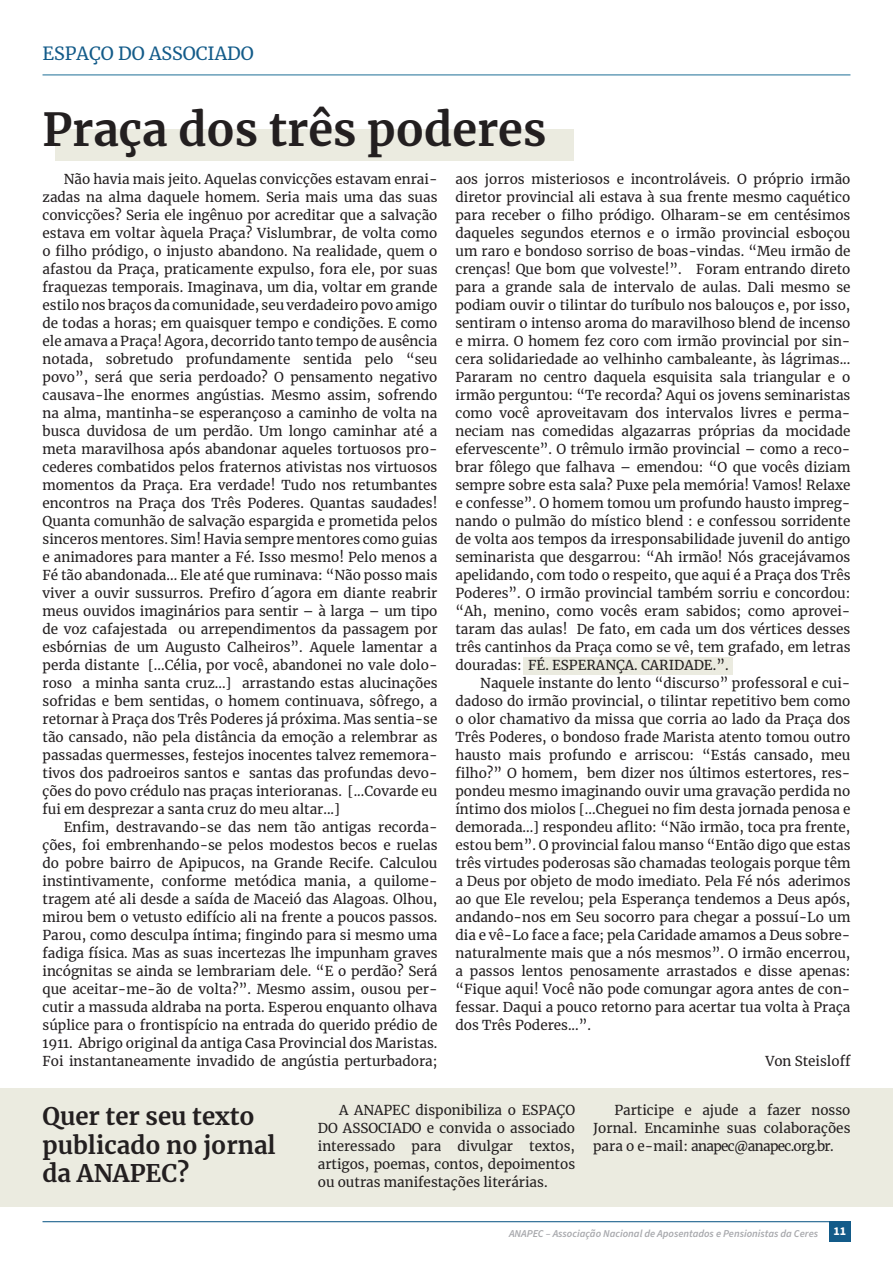
<style>
.page{position:relative;width:893px;height:1263px;background:#fff}
.page>*{position:absolute;margin:0;border:0;box-sizing:border-box;transform-origin:0 0}
.t1{font:700 45px "Merriweather";color:#231f20}
.t2{font:700 24px/28.5px "Merriweather";color:#231f20}
.t3{font:18px "Merriweather";color:#135b89}
.t4{font:13.5px/18px "Merriweather";color:#231f20;text-align:justify}
.t5{font:700 12px "Source Sans Pro";color:#fff}
.t6{font:italic 600 10.5px "Source Sans Pro";color:#a8a9ad}
</style>
<div class="page">
<hr style="left:43px;top:1221px;width:807px;height:1px;background:#135b89">
<div style="left:829px;top:1221px;width:21px;height:21px;background:#135b89"></div>
<div style="left:523px;top:657px;width:209px;height:18px;background:#ebebe0"></div>
<div style="left:0;top:1089px;width:893px;height:118px;background:#ebebe0"></div>
<hr style="left:43px;top:74px;width:807px;height:2px;background:#679eb9">
<div style="left:55px;top:129px;width:519px;height:32px;background:#ebebe0"></div>
<h3 class="t3" style="left:43px;top:41px;width:213px">ESPAÇO DO ASSOCIADO</h3>
<h1 class="t1" style="left:43px;top:98px;width:505px">Praça dos três poderes</h1>
<p class="t4" style="left:43px;top:170px;width:396px;text-indent:21px">Não havia mais jeito. Aquelas convicções estavam enrai&shy;zadas na alma daquele homem. Seria mais uma das suas convicções? Seria ele ingênuo por acreditar que a salvação estava em voltar àquela Praça? Vislumbrar, de volta como o filho pródigo, o injusto abandono. Na realidade, quem o afastou da Praça, praticamente expulso, fora ele, por suas fraquezas temporais. Imaginava, um dia, voltar em grande estilo nos braços da comunidade, seu verdadeiro povo amigo de todas a horas; em quaisquer tempo e condições. E como ele amava a Praça! Agora, decorrido tanto tempo de ausência notada, sobretudo profundamente sentida pelo “seu povo”, será que seria perdoado? O pensamento negativo causava-lhe enormes angústias. Mesmo assim, sofrendo na alma, mantinha-se esperançoso a caminho de volta na busca duvidosa de um perdão. Um longo caminhar até a meta maravilhosa após abandonar aqueles tortuosos pro&shy;cederes combatidos pelos fraternos ativistas nos virtuosos momentos da Praça. Era verdade! Tudo nos retumbantes encontros na Praça dos Três Poderes. Quantas saudades!<br>Quanta comunhão de salvação espargida e prometida pelos sinceros mentores. Sim! Havia sempre mentores como guias e animadores para manter a Fé. Isso mesmo! Pelo menos a Fé tão abandonada... Ele até que ruminava: “Não posso mais viver a ouvir sussurros. Prefiro d´agora em diante reabrir meus ouvidos imaginários para sentir – à larga – um tipo de voz cafajestada ou arrependimentos da passagem por esbórnias de um Augusto Calheiros”. Aquele lamentar a perda distante [...Célia, por você, abandonei no vale dolo&shy;roso a minha santa cruz...] arrastando estas alucinações sofridas e bem sentidas, o homem continuava, sôfrego, a retornar à Praça dos Três Poderes já próxima. Mas sentia-se tão cansado, não pela distância da emoção a relembrar as passadas quermesses, festejos inocentes talvez rememora&shy;tivos dos padroeiros santos e santas das profundas devo&shy;ções do povo crédulo nas praças interioranas. [...Covarde eu fui em desprezar a santa cruz do meu altar...]</p>
<p class="t4" style="left:43px;top:818px;width:396px;text-indent:21px">Enfim, destravando-se das nem tão antigas recorda&shy;ções, foi embrenhando-se pelos modestos becos e ruelas do pobre bairro de Apipucos, na Grande Recife. Calculou instintivamente, conforme metódica mania, a quilome&shy;tragem até ali desde a saída de Maceió das Alagoas. Olhou, mirou bem o vetusto edifício ali na frente a poucos passos.<br>Parou, como desculpa íntima; fingindo para si mesmo uma fadiga física. Mas as suas incertezas lhe impunham graves incógnitas se ainda se lembrariam dele. “E o perdão? Será que aceitar-me-ão de volta?”. Mesmo assim, ousou per&shy;cutir a massuda aldraba na porta. Esperou enquanto olhava súplice para o frontispício na entrada do querido prédio de 1911. Abrigo original da antiga Casa Provincial dos Maristas.<br>Foi instantaneamente invadido de angústia perturbadora;</p>
<p class="t4" style="left:455px;top:170px;width:396px">aos jorros misteriosos e incontroláveis. O próprio irmão diretor provincial ali estava à sua frente mesmo caquético para receber o filho pródigo. Olharam-se em centésimos daqueles segundos eternos e o irmão provincial esboçou um raro e bondoso sorriso de boas-vindas. “Meu irmão de crenças! Que bom que volveste!”. Foram entrando direto para a grande sala de intervalo de aulas. Dali mesmo se podiam ouvir o tilintar do turíbulo nos balouços e, por isso, sentiram o intenso aroma do maravilhoso blend de incenso e mirra. O homem fez coro com irmão provincial por sin&shy;cera solidariedade ao velhinho cambaleante, às lágrimas...<br>Pararam no centro daquela esquisita sala triangular e o irmão perguntou: “Te recorda? Aqui os jovens seminaristas como você aproveitavam dos intervalos livres e perma&shy;neciam nas comedidas algazarras próprias da mocidade efervescente”. O trêmulo irmão provincial – como a reco&shy;brar fôlego que falhava – emendou: “O que vocês diziam sempre sobre esta sala? Puxe pela memória! Vamos! Relaxe e confesse”. O homem tomou um profundo hausto impreg&shy;nando o pulmão do místico blend : e confessou sorridente de volta aos tempos da irresponsabilidade juvenil do antigo seminarista que desgarrou: “Ah irmão! Nós gracejávamos apelidando, com todo o respeito, que aqui é a Praça dos Três Poderes”. O irmão provincial também sorriu e concordou: “Ah, menino, como vocês eram sabidos; como aprovei&shy;taram das aulas! De fato, em cada um dos vértices desses três cantinhos da Praça como se vê, tem grafado, em letras douradas: FÉ. ESPERANÇA. CARIDADE.”.</p>
<p class="t4" style="left:455px;top:674px;width:396px;text-indent:25px">Naquele instante do lento “discurso” professoral e cui&shy;dadoso do irmão provincial, o tilintar repetitivo bem como o olor chamativo da missa que corria ao lado da Praça dos Três Poderes, o bondoso frade Marista atento tomou outro hausto mais profundo e arriscou: “Estás cansado, meu filho?” O homem, bem dizer nos últimos estertores, res&shy;pondeu mesmo imaginando ouvir uma gravação perdida no íntimo dos miolos [...Cheguei no fim desta jornada penosa e demorada...] respondeu aflito: “Não irmão, toca pra frente, estou bem”. O provincial falou manso “Então digo que estas três virtudes poderosas são chamadas teologais porque têm a Deus por objeto de modo imediato. Pela Fé nós aderimos ao que Ele revelou; pela Esperança tendemos a Deus após, andando-nos em Seu socorro para chegar a possuí-Lo um dia e vê-Lo face a face; pela Caridade amamos a Deus sobre&shy;naturalmente mais que a nós mesmos”. O irmão encerrou, a passos lentos penosamente arrastados e disse apenas: “Fique aqui! Você não pode comungar agora antes de con&shy;fessar. Daqui a pouco retorno para acertar tua volta à Praça dos Três Poderes...”.</p>
<p class="t4" style="left:765px;top:1052px;width:87px">Von Steisloff</p>
<h2 class="t2" style="left:43px;top:1101px;width:235px">Quer ter seu texto publicado no jornal da ANAPEC?</h2>
<p class="t4" style="left:318px;top:1100px;width:259px;text-indent:21px">A ANAPEC disponibiliza o ESPAÇO DO ASSOCIADO e convida o associado interessado para divulgar textos, artigos, poemas, contos, depoimentos ou outras manifestações literárias.</p>
<p class="t4" style="left:593px;top:1100px;width:259px;text-indent:21px">Participe e ajude a fazer nosso Jornal. Encaminhe suas colaborações para o e-mail: anapec@anapec.org.br.</p>
<p class="t6" style="left:509px;top:1226px;width:311px">ANAPEC – Associação Nacional de Aposentados e Pensionistas da Ceres</p>
<p class="t5" style="left:833px;top:1223px;width:14px">11</p>
</div>
